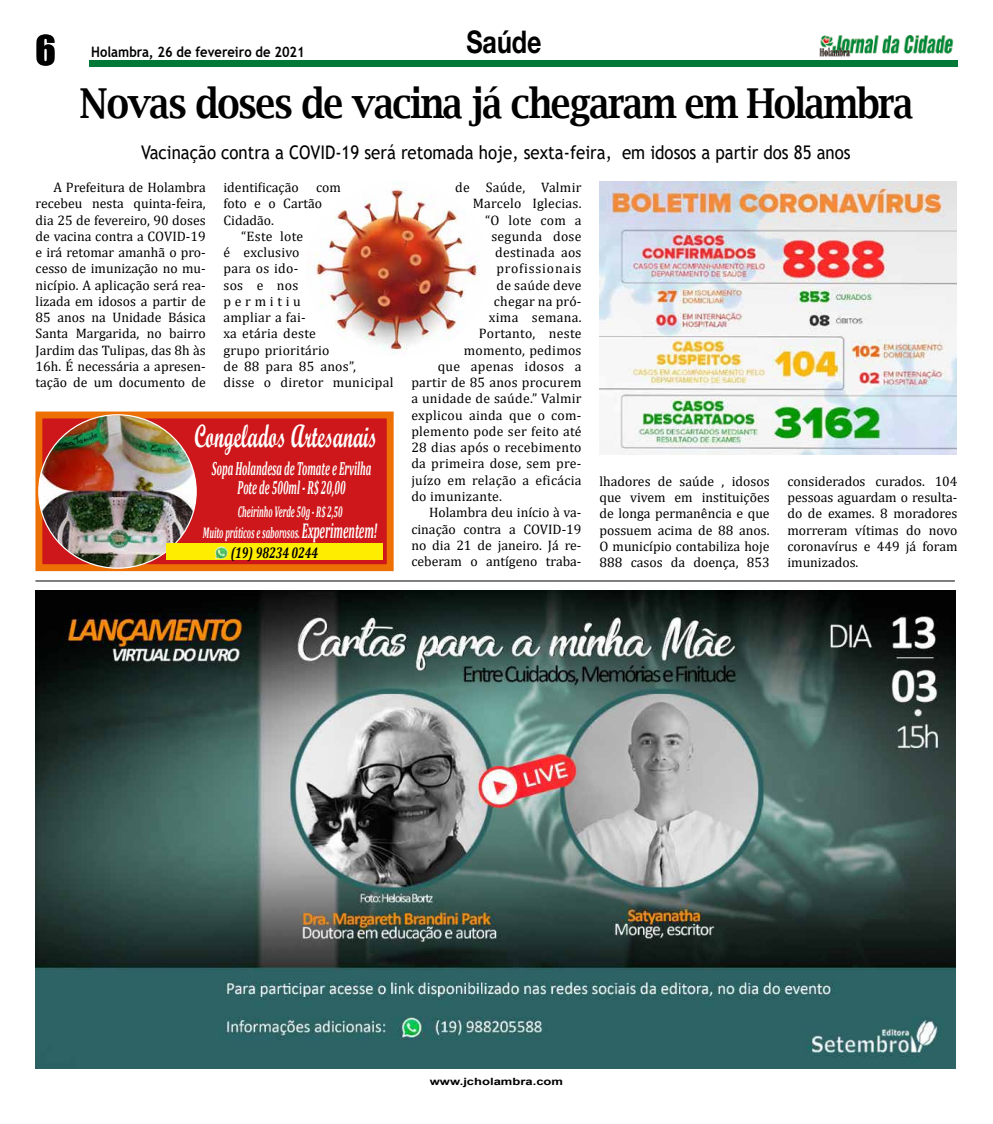
<style>
.page{position:relative;width:993px;height:1124px;background:#fff}
.page>*{position:absolute;margin:0;border:0;box-sizing:border-box;transform-origin:0 0}
.t1{font:600 41.25px "Lucida Bright";letter-spacing:-.04em;color:#000;scale:.87 1}
.t2{font:37.5px "Impact";color:#000}
.t3{font:32.25px "Script MT Bold";color:#fff;scale:.63 1}
.t4{font:700 31.25px "Helvetica Neue";color:#000;scale:.8 1}
.t5{font:italic 700 19.12px/19.1px "Cambria";color:#fff;text-align:center;scale:.51 1}
.t6{font:18.75px "Trebuchet MS";color:#000;scale:.9 1}
.t7{font:italic 700 15.5px "Cambria";color:#fff;scale:.51 1}
.t8{font:italic 700 15.5px "Cambria";color:#000;scale:.75 1}
.t9{font:700 14.38px "Trebuchet MS";color:#000;scale:.9 1}
.t10{font:13.75px/16.2px "Cambria";letter-spacing:.02em;color:#000;text-align:justify}
.t11{font:13.75px "Cambria";color:#000}
.t12{font:13.75px "Cambria";letter-spacing:.06em;color:#000}
.t13{font:13.75px "Cambria";letter-spacing:.27em;color:#000}
.t14{font:700 10px "Arial";color:#000;scale:1.3 1}
.s1{font-size:21.5px}
</style>
<div class="page">
<div style="left:89px;top:60px;width:868px;height:7px;background:#007838"></div>
<img style="left:819px;top:35px;width:135px;height:22px">
<hr style="left:35px;top:580px;width:919px;height:1px;background:#000">
<img style="left:35px;top:590px;width:920px;height:478px">
<img style="left:599px;top:181px;width:357px;height:273px">
<div style="left:35px;top:411px;width:358px;height:160px;background:#cd171a;border:7px solid #ed7004"></div>
<img style="left:39px;top:415px;width:157px;height:153px">
<div style="left:166px;top:543px;width:216px;height:16px;background:#ffed00"></div>
<svg style="left:215px;top:546px;width:6px;height:9px"></svg>
<img style="left:313px;top:188px;width:167px;height:166px">
<h2 class="t2" style="left:35px;top:21px;width:22px">6</h2>
<h3 class="t4" style="left:466px;top:22px;width:95px">Saúde</h3>
<h1 class="t1" style="left:80px;top:80px;width:959px">Novas doses de vacina já chegaram em Holambra</h1>
<p class="t9" style="left:91px;top:43px;width:239px">Holambra, 26 de fevereiro de 2021</p>
<h3 class="t6" style="left:141px;top:141px;width:789px">Vacinação contra a COVID-19 será retomada hoje, sexta-feira, em idosos a partir dos 85 anos</h3>
<p class="t10" style="left:36px;top:179px;width:172px;text-indent:18px">A Prefeitura de Holambra recebeu nesta quinta-feira, dia 25 de fevereiro, 90 doses de vacina contra a COVID-19 e irá retomar amanhã o pro&shy;cesso de imunização no mu&shy;nicípio. A aplicação será rea&shy;lizada em idosos a partir de 85 anos na Unidade Básica Santa Margarida, no bairro Jardim das Tulipas, das 8h às 16h. É necessária a apresen&shy;tação de um documento de</p>
<p class="t11" style="left:223px;top:179px;width:77px">identificação</p>
<p class="t10" style="left:316px;top:179px;width:26px">com</p>
<p class="t11" style="left:223px;top:195px;width:100px">foto e o Cartão</p>
<p class="t11" style="left:223px;top:212px;width:52px">Cidadão.</p>
<p class="t10" style="left:241px;top:228px;width:64px">“Este lote</p>
<p class="t10" style="left:223px;top:244px;width:78px">é exclusivo</p>
<p class="t10" style="left:223px;top:260px;width:76px">para os ido-</p>
<p class="t10" style="left:223px;top:277px;width:76px">sos e nos</p>
<p class="t13" style="left:223px;top:293px;width:79px">permitiu</p>
<p class="t10" style="left:223px;top:309px;width:84px">ampliar a fai-</p>
<p class="t10" style="left:223px;top:325px;width:94px">xa etária deste</p>
<p class="t10" style="left:223px;top:342px;width:108px">grupo prioritário</p>
<p class="t10" style="left:223px;top:358px;width:134px">de 88 para 85 anos”,</p>
<p class="t10" style="left:223px;top:374px;width:171px">disse o diretor municipal</p>
<h3 class="t3" style="left:194px;top:416px;width:291px">Congelados Artesanais</h3>
<h3 class="t5" style="left:212px;top:458px;width:314px">Sopa Holandesa de Tomate e Ervilha<br>Pote de 500ml - R$ 20,00</h3>
<p class="t7" style="left:238px;top:501px;width:207px">Cheirinho Verde 50g - R$ 2,50</p>
<p class="t7" style="left:203px;top:521px;width:344px">Muito práticos e saborosos. <span class="s1">Experimentem!</span></p>
<p class="t8" style="left:230px;top:541px;width:118px">(19) 98234 0244</p>
<p class="t10" style="left:455px;top:179px;width:128px">de Saúde, Valmir</p>
<p class="t10" style="left:472px;top:195px;width:110px">Marcelo Iglecias.</p>
<p class="t10" style="left:485px;top:212px;width:98px">“O lote com a</p>
<p class="t10" style="left:491px;top:228px;width:92px">segunda dose</p>
<p class="t10" style="left:495px;top:244px;width:88px">destinada aos</p>
<p class="t12" style="left:496px;top:260px;width:87px">profissionais</p>
<p class="t10" style="left:496px;top:277px;width:87px">de saúde deve</p>
<p class="t10" style="left:494px;top:293px;width:89px">chegar na pró-</p>
<p class="t10" style="left:489px;top:309px;width:94px">xima semana.</p>
<p class="t10" style="left:479px;top:325px;width:104px">Portanto, neste</p>
<p class="t10" style="left:464px;top:342px;width:119px">momento, pedimos</p>
<p class="t10" style="left:437px;top:358px;width:145px">que apenas idosos a</p>
<p class="t10" style="left:411px;top:374px;width:172px">partir de 85 anos procurem</p>
<p class="t10" style="left:411px;top:390px;width:172px">a unidade de saúde.” Valmir</p>
<p class="t10" style="left:411px;top:407px;width:171px">explicou ainda que o com-</p>
<p class="t10" style="left:411px;top:423px;width:172px">plemento pode ser feito até</p>
<p class="t10" style="left:411px;top:439px;width:172px">28 dias após o recebimento</p>
<p class="t10" style="left:411px;top:455px;width:171px">da primeira dose, sem pre-</p>
<p class="t10" style="left:411px;top:472px;width:172px">juízo em relação a eficácia</p>
<p class="t10" style="left:411px;top:488px;width:92px">do imunizante.</p>
<p class="t11" style="left:429px;top:504px;width:154px">Holambra deu início à va-</p>
<p class="t11" style="left:411px;top:520px;width:172px">cinação contra a COVID-19</p>
<p class="t11" style="left:411px;top:537px;width:171px">no dia 21 de janeiro. Já re-</p>
<p class="t11" style="left:411px;top:553px;width:172px">ceberam o antígeno traba-</p>
<p class="t10" style="left:599px;top:473px;width:172px">lhadores de saúde , idosos que vivem em instituições de longa permanência e que possuem acima de 88 anos.<br>O município contabiliza hoje 888 casos da doença, 853</p>
<p class="t10" style="left:787px;top:473px;width:172px">considerados curados. 104 pessoas aguardam o resulta&shy;do de exames. 8 moradores morreram vítimas do novo coronavírus e 449 já foram imunizados.</p>
<p class="t14" style="left:429px;top:1074px;width:104px">www.jcholambra.com</p>
</div>
